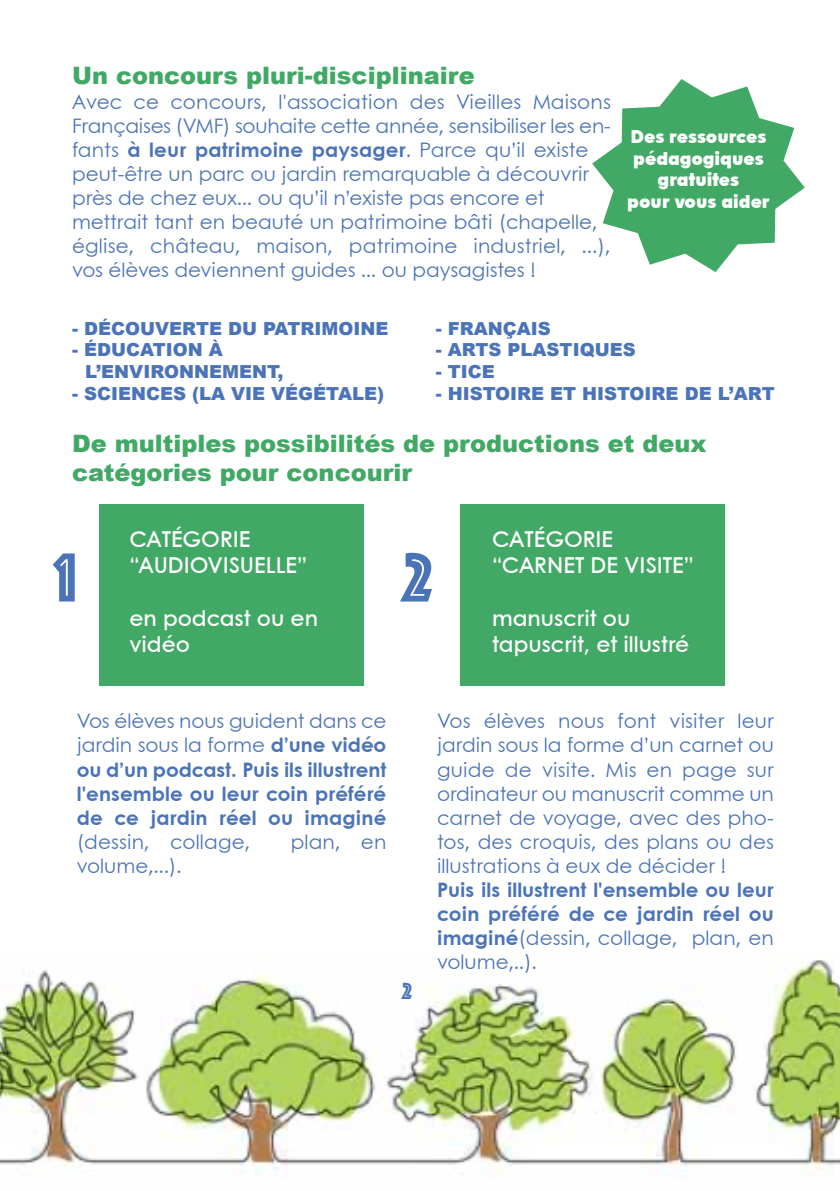
<style>
.page{position:relative;width:840px;height:1191px;background:#fff}
.page>*{position:absolute;margin:0;border:0;box-sizing:border-box;transform-origin:0 0}
.t1{font:72px "Phosphate Inline";color:#4b74b8}
.t2{font:900 24px/28.8px "Arial";color:#41a965}
.t3{font:24px "Phosphate Inline";color:#4b74b8}
.t4{font:600 22px/26.4px "Century Gothic Paneuropean";color:#fff}
.t5{font:20px/24px "Century Gothic Paneuropean";color:#4b74b8}
.t6{font:700 20px/24px "Century Gothic Paneuropean";letter-spacing:.005em;color:#4b74b8;text-align:justify}
.t7{font:900 18px/21.6px "Arial";color:#4b74b8}
.t8{font:900 18px/21.6px "Century Gothic Paneuropean";color:#fff;text-align:center}
.s1{font-weight:700}
.s2{font-weight:400}
</style>
<div class="page">
<div style="left:100px;top:505px;width:263px;height:181px;background:#41a965"></div>
<img style="left:0;top:960px;width:839px;height:218px">
<div style="left:460px;top:505px;width:264px;height:181px;background:#41a965"></div>
<svg style="left:592px;top:79px;width:212px;height:193px;fill:#41a965"></svg>
<p class="t2" style="left:72px;top:60px;width:404px">Un concours pluri-disciplinaire</p>
<p class="t5" style="left:72px;top:92px;width:540px">Avec ce concours, l'association des Vieilles Maisons Françaises (VMF) souhaite cette année, sensibiliser les en&shy;fants <span class="s1">à leur patrimoine paysager</span>. Parce qu’il existe peut-être un parc ou jardin remarquable à découvrir près de chez eux... ou qu’il n’existe pas encore et mettrait tant en beauté un patrimoine bâti (chapelle, église, château, maison, patrimoine industriel, ...), vos élèves deviennent guides ... ou paysagistes !</p>
<p class="t7" style="left:72px;top:317px;width:318px">- DÉCOUVERTE DU PATRIMOINE</p>
<p class="t7" style="left:85px;top:338px;width:200px;text-indent:-13px">- ÉDUCATION À<br>L’ENVIRONNEMENT,</p>
<p class="t7" style="left:72px;top:381px;width:313px">- SCIENCES (LA VIE VÉGÉTALE)</p>
<p class="t8" style="left:627px;top:127px;width:144px">Des ressources pédagogiques gratuites<br>pour vous aider</p>
<p class="t7" style="left:435px;top:317px;width:117px">- FRANÇAIS</p>
<p class="t7" style="left:435px;top:338px;width:201px">- ARTS PLASTIQUES</p>
<p class="t7" style="left:435px;top:360px;width:60px">- TICE</p>
<p class="t7" style="left:435px;top:381px;width:340px">- HISTOIRE ET HISTOIRE DE L’ART</p>
<p class="t2" style="left:72px;top:428px;width:635px">De multiples possibilités de productions et deux catégories pour concourir</p>
<p class="t4" style="left:129px;top:527px;width:179px">CATÉGORIE “AUDIOVISUELLE”</p>
<p class="t4" style="left:129px;top:607px;width:190px">en podcast ou en vidéo</p>
<h1 class="t1" style="left:54px;top:534px;width:24px">1</h1>
<h1 class="t1" style="left:401px;top:534px;width:32px">2</h1>
<p class="t4" style="left:492px;top:527px;width:203px">CATÉGORIE “CARNET DE VISITE”</p>
<p class="t4" style="left:492px;top:607px;width:199px">manuscrit ou tapuscrit, et illustré</p>
<p class="t6" style="left:77px;top:711px;width:311px"><span class="s2">Vos élèves nous guident dans ce jardin sous la forme</span> d’une vidéo ou d’un podcast. Puis ils illustrent l'ensemble ou leur coin préféré de ce jardin réel ou imaginé</p>
<p class="t5" style="left:77px;top:831px;width:175px">(dessin, collage,</p>
<p class="t5" style="left:290px;top:831px;width:97px">plan, en</p>
<p class="t5" style="left:77px;top:855px;width:106px">volume,...).</p>
<p class="t3" style="left:401px;top:976px;width:12px">2</p>
<p class="t5" style="left:437px;top:711px;width:338px;text-align:justify">Vos élèves nous font visiter leur jardin sous la forme d’un carnet ou guide de visite. Mis en page sur ordinateur ou manuscrit comme un carnet de voyage, avec des pho&shy;tos, des croquis, des plans ou des illustrations à eux de décider !</p>
<p class="t6" style="left:437px;top:879px;width:338px">Puis ils illustrent l'ensemble ou leur coin préféré de ce jardin réel ou imaginé<span class="s2">(dessin, collage, plan, en volume,..).</span></p>
</div>
